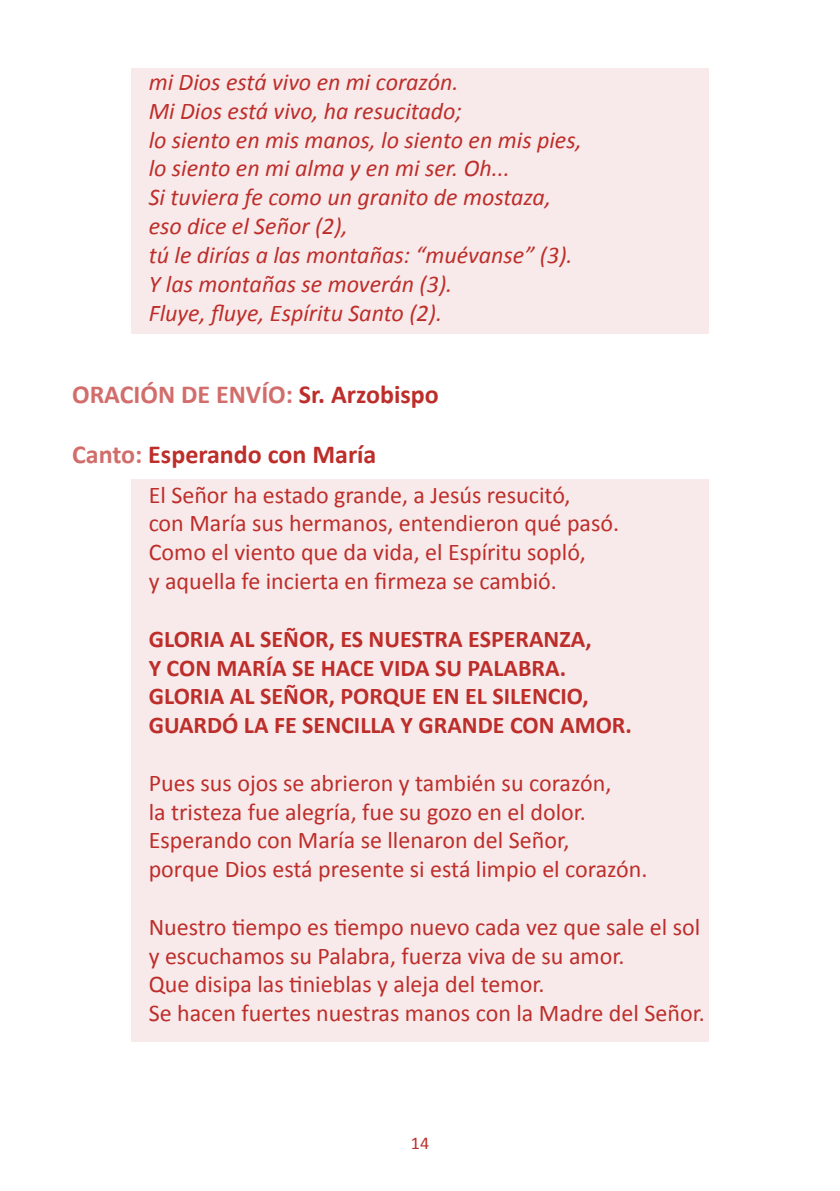
<style>
.page{position:relative;width:840px;height:1191px;background:#fff}
.page>*{position:absolute;margin:0;border:0;box-sizing:border-box;transform-origin:0 0}
.t1{font:700 26px "Calibri";color:#d16d6b}
.t2{font:700 26px "Calibri";color:#bd2e2b}
.t3{font:24px/28.8px "Calibri";color:#bd2e2b}
.t4{font:italic 24px/28.8px "Calibri";color:#bd2e2b}
.t5{font:700 24px/28.8px "Calibri";color:#bd2e2b}
.t6{font:18px "Calibri";color:#bd2e2b}
.s1{color:#bd2e2b}
.s2{color:#d16d6b}
</style>
<div class="page">
<div style="left:131px;top:479px;width:577px;height:563px;background:#f8eaea"></div>
<div style="left:131px;top:68px;width:577px;height:265px;background:#f8eaea"></div>
<p class="t4" style="left:149px;top:67px;width:434px">mi Dios está vivo en mi corazón.<br>Mi Dios está vivo, ha resucitado;<br>lo siento en mis manos, lo siento en mis pies, lo siento en mi alma y en mi ser. Oh...<br>Si tuviera fe como un granito de mostaza, eso dice el Señor (2),<br>tú le dirías a las montañas: “muévanse” (3).<br>Y las montañas se moverán (3).<br>Fluye, fluye, Espíritu Santo (2).</p>
<p class="t1" style="left:72px;top:378px;width:368px">ORACIÓN DE ENVÍO: <span class="s1">Sr. Arzobispo</span></p>
<p class="t2" style="left:72px;top:437px;width:306px"><span class="s2">Canto:</span> Esperando con María</p>
<p class="t3" style="left:149px;top:480px;width:472px">El Señor ha estado grande, a Jesús resucitó,<br>con María sus hermanos, entendieron qué pasó.<br>Como el viento que da vida, el Espíritu sopló,<br>y aquella fe incierta en firmeza se cambió.</p>
<p class="t5" style="left:149px;top:624px;width:484px">GLORIA AL SEÑOR, ES NUESTRA ESPERANZA,<br>Y CON MARÍA SE HACE VIDA SU PALABRA.<br>GLORIA AL SEÑOR, PORQUE EN EL SILENCIO, GUARDÓ LA FE SENCILLA Y GRANDE CON AMOR.</p>
<p class="t3" style="left:149px;top:768px;width:500px">Pues sus ojos se abrieron y también su corazón,<br>la tristeza fue alegría, fue su gozo en el dolor.<br>Esperando con María se llenaron del Señor,<br>porque Dios está presente si está limpio el corazón.</p>
<p class="t3" style="left:149px;top:912px;width:557px">Nuestro tiempo es tiempo nuevo cada vez que sale el sol y escuchamos su Palabra, fuerza viva de su amor.<br>Que disipa las tinieblas y aleja del temor.<br>Se hacen fuertes nuestras manos con la Madre del Señor.</p>
<p class="t6" style="left:410px;top:1131px;width:20px">14</p>
</div>
